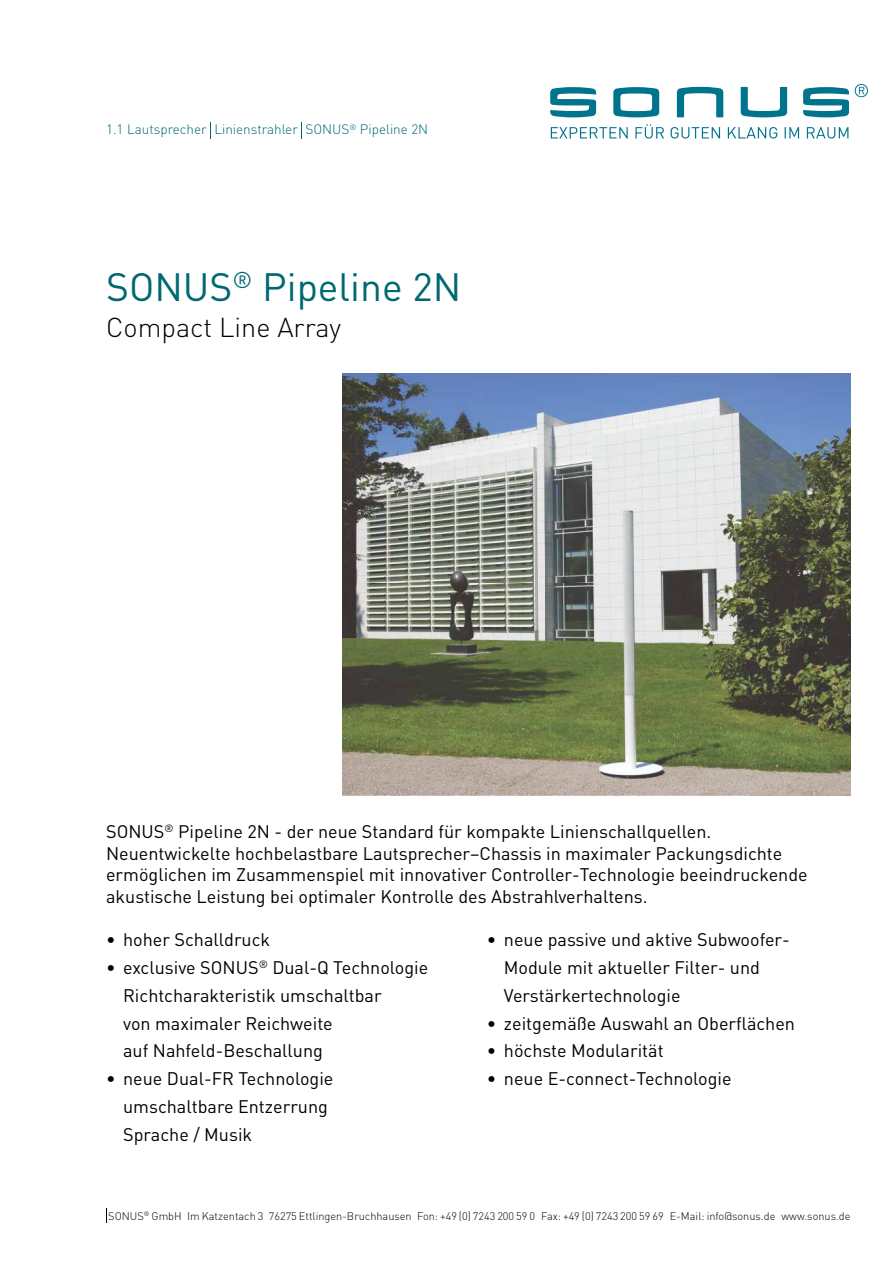
<style>
.page{position:relative;width:893px;height:1263px;background:#fff}
.page>*{position:absolute;margin:0;border:0;box-sizing:border-box;transform-origin:0 0}
.t1{font:39px "DIN";color:#006871}
.t2{font:300 27px "DIN";color:#000}
.t3{font:18px/27.8px "DIN";color:#000}
.t4{font:300 13.5px "DIN";color:#006871}
.t5{font:300 10.95px "DIN";color:#000}
</style>
<div class="page">
<svg style="left:210px;top:122px;width:1px;height:17px"></svg>
<svg style="left:301px;top:122px;width:1px;height:17px"></svg>
<svg style="left:106px;top:1208px;width:1px;height:15px"></svg>
<img style="left:343px;top:373px;width:508px;height:422px">
<svg style="left:551px;top:124px;width:297px;height:15px"></svg>
<svg style="left:855px;top:84px;width:13px;height:13px"></svg>
<svg style="left:613px;top:87px;width:46px;height:30px"></svg>
<svg style="left:550px;top:87px;width:46px;height:30px"></svg>
<svg style="left:803px;top:87px;width:46px;height:30px"></svg>
<svg style="left:677px;top:87px;width:46px;height:30px"></svg>
<svg style="left:741px;top:87px;width:46px;height:30px"></svg>
<p class="t4" style="left:106px;top:124px;width:324px">1.1 Lautsprecher Linienstrahler SONUS<sup>®</sup> Pipeline 2N</p>
<h1 class="t1" style="left:106px;top:270px;width:357px">SONUS<sup>®</sup> Pipeline 2N</h1>
<h2 class="t2" style="left:106px;top:315px;width:237px">Compact Line Array</h2>
<p class="t3" style="left:106px;top:822px;width:703px;line-height:21.6px">SONUS<sup>®</sup> Pipeline 2N - der neue Standard für kompakte Linienschallquellen.<br>Neuentwickelte hochbelastbare Lautsprecher–Chassis in maximaler Packungsdichte ermöglichen im Zusammenspiel mit innovativer Controller-Technologie beeindruckende akustische Leistung bei optimaler Kontrolle des Abstrahlverhaltens.</p>
<p class="t3" style="left:106px;top:927px;width:166px">• hoher Schalldruck</p>
<p class="t3" style="left:123px;top:955px;width:307px;text-indent:-17px">• exclusive SONUS<sup>®</sup> Dual-Q Technologie<br>Richtcharakteristik umschaltbar<br>von maximaler Reichweite<br>auf Nahfeld-Beschallung</p>
<p class="t3" style="left:123px;top:1066px;width:212px;text-indent:-17px">• neue Dual-FR Technologie umschaltbare Entzerrung<br>Sprache / Musik</p>
<p class="t3" style="left:504px;top:927px;width:287px;text-indent:-17px">• neue passive und aktive Subwoofer-<br>Module mit aktueller Filter- und<br>Verstärker technologie</p>
<p class="t3" style="left:487px;top:1010px;width:310px">• zeitgemäße Auswahl an Oberflächen</p>
<p class="t3" style="left:487px;top:1038px;width:178px">• höchste Modularität</p>
<p class="t3" style="left:487px;top:1066px;width:246px">• neue E-connect-Technologie</p>
<p class="t5" style="left:108px;top:1211px;width:744px">SONUS<sup>®</sup> GmbH Im Katzentach 3 76275 Ettlingen-Bruchhausen Fon: +49 (0) 7243 200 59 0 Fax: +49 (0) 7243 200 59 69 E-Mail: info@sonus.de www.sonus.de</p>
</div>
